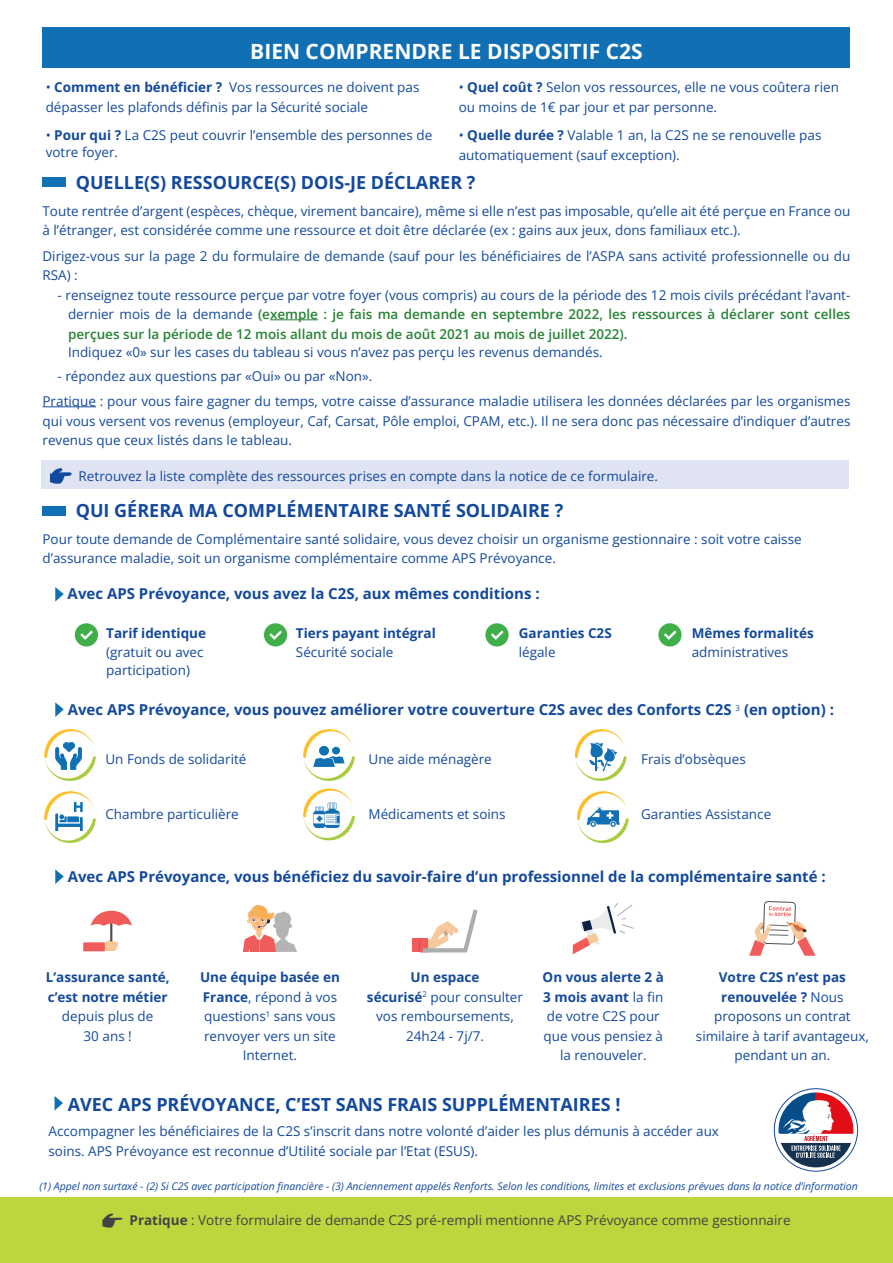
<style>
.page{position:relative;width:893px;height:1263px;background:#fff}
.page>*{position:absolute;margin:0;border:0;box-sizing:border-box;transform-origin:0 0}
.t1{font:700 21px "Open Sans";color:#fff}
.t2{font:700 18px "Open Sans";color:#13499d}
.t3{font:700 15px "Open Sans";color:#13499d}
.t4{font:13.5px/19.5px "Open Sans";color:#13499d}
.t5{font:600 13.5px/19.5px "Open Sans";color:#278335;text-align:justify}
.t6{font:700 13.5px/19.5px "Open Sans";color:#13499d}
.t7{font:13.5px "Open Sans";color:#434343}
.t8{font:italic 10.5px "Open Sans";color:#13499d}
.s1{font-weight:700}
.s2{font-weight:400;color:#13499d}
.s3{font-weight:400}
</style>
<div class="page">
<div style="left:43px;top:506px;width:23px;height:10px;background:#116fb3"></div>
<svg style="left:55px;top:587px;width:9px;height:15px"></svg>
<div style="left:75px;top:623px;width:23px;height:23px;background:#40ae49;border-radius:50%"></div>
<svg style="left:80px;top:631px;width:13px;height:9px"></svg>
<div style="left:264px;top:623px;width:23px;height:23px;background:#40ae49;border-radius:50%"></div>
<svg style="left:270px;top:631px;width:12px;height:9px"></svg>
<div style="left:485px;top:623px;width:24px;height:23px;background:#40ae49;border-radius:50%"></div>
<svg style="left:491px;top:631px;width:12px;height:9px"></svg>
<div style="left:658px;top:623px;width:24px;height:23px;background:#40ae49;border-radius:50%"></div>
<svg style="left:664px;top:631px;width:12px;height:9px"></svg>
<svg style="left:55px;top:702px;width:9px;height:15px"></svg>
<svg style="left:55px;top:869px;width:9px;height:15px"></svg>
<svg style="left:83px;top:911px;width:49px;height:40px"></svg>
<svg style="left:243px;top:905px;width:54px;height:47px"></svg>
<div style="left:412px;top:938px;width:16px;height:14px;background:#f15c5a"></div>
<svg style="left:419px;top:909px;width:59px;height:43px"></svg>
<svg style="left:573px;top:903px;width:61px;height:51px"></svg>
<svg style="left:749px;top:901px;width:67px;height:55px"></svg>
<svg style="left:55px;top:1096px;width:8px;height:14px"></svg>
<div style="left:43px;top:28px;width:807px;height:40px;background:#116fb3"></div>
<div style="left:41px;top:460px;width:808px;height:28px;background:#e0e3f1"></div>
<svg style="left:50px;top:468px;width:22px;height:16px"></svg>
<div style="left:0;top:1197px;width:893px;height:66px;background:#bdd63e"></div>
<svg style="left:102px;top:1213px;width:21px;height:15px"></svg>
<hr style="left:270px;top:320px;width:48px;height:1px;background:#278335">
<hr style="left:43px;top:407px;width:53px;height:1px;background:#13499d">
<div style="left:43px;top:177px;width:23px;height:10px;background:#116fb3"></div>
<svg style="left:778px;top:1092px;width:76px;height:75px"></svg>
<svg style="left:44px;top:729px;width:52px;height:52px"></svg>
<svg style="left:575px;top:729px;width:52px;height:52px"></svg>
<svg style="left:577px;top:791px;width:52px;height:52px"></svg>
<svg style="left:303px;top:729px;width:52px;height:112px"></svg>
<svg style="left:44px;top:791px;width:52px;height:52px"></svg>
<p class="t1" style="left:250px;top:37px;width:394px">BIEN COMPRENDRE LE DISPOSITIF C2S</p>
<p class="t4" style="left:459px;top:77px;width:382px">• <span class="s1">Quel coût ?</span> Selon vos ressources, elle ne vous coûtera rien ou moins de 1€ par jour et par personne.</p>
<p class="t4" style="left:459px;top:125px;width:364px">• <span class="s1">Quelle durée ?</span> Valable 1 an, la C2S ne se renouvelle pas automatiquement (sauf exception).</p>
<p class="t2" style="left:76px;top:170px;width:401px">QUELLE(S) RESSOURCE(S) DOIS-JE DÉCLARER ?</p>
<p class="t4" style="left:43px;top:201px;width:809px">Toute rentrée d’argent (espèces, chèque, virement bancaire), même si elle n’est pas imposable, qu’elle ait été perçue en France ou à l’étranger, est considérée comme une ressource et doit être déclarée (ex : gains aux jeux, dons familiaux etc.).</p>
<p class="t4" style="left:43px;top:246px;width:809px">Dirigez-vous sur la page 2 du formulaire de demande (sauf pour les bénéficiaires de l’ASPA sans activité professionnelle ou du<br>RSA) :</p>
<p class="t5" style="left:68px;top:285px;width:784px;text-indent:-10px"><span class="s2">- renseignez toute ressource perçue par votre foyer (vous compris) au cours de la période des 12 mois civils précédant l’avant&shy;dernier mois de la demande</span> (exemple : je fais ma demande en septembre 2022, les ressources à déclarer sont celles perçues sur la période de 12 mois allant du mois de août 2021 au mois de juillet 2022).</p>
<p class="t4" style="left:68px;top:342px;width:536px">Indiquez «0» sur les cases du tableau si vous n’avez pas perçu les revenus demandés.</p>
<p class="t4" style="left:58px;top:366px;width:316px">- répondez aux questions par «Oui» ou par «Non».</p>
<p class="t4" style="left:43px;top:391px;width:809px;text-align:justify">Pratique : pour vous faire gagner du temps, votre caisse d’assurance maladie utilisera les données déclarées par les organismes qui vous versent vos revenus (employeur, Caf, Carsat, Pôle emploi, CPAM, etc.). Il ne sera donc pas nécessaire d’indiquer d’autres revenus que ceux listés dans le tableau.</p>
<p class="t4" style="left:46px;top:77px;width:375px">• <span class="s1">Comment en bénéficier ?</span> Vos ressources ne doivent pas dépasser les plafonds définis par la Sécurité sociale</p>
<p class="t4" style="left:46px;top:127px;width:388px;line-height:16.5px">• <span class="s1">Pour qui ?</span> La C2S peut couvrir l’ensemble des personnes de votre foyer.</p>
<p class="t4" style="left:79px;top:466px;width:581px">Retrouvez la liste complète des ressources prises en compte dans la notice de ce formulaire.</p>
<p class="t2" style="left:76px;top:498px;width:489px">QUI GÉRERA MA COMPLÉMENTAIRE SANTÉ SOLIDAIRE ?</p>
<p class="t4" style="left:43px;top:529px;width:761px">Pour toute demande de Complémentaire santé solidaire, vous devez choisir un organisme gestionnaire : soit votre caisse d’assurance maladie, soit un organisme complémentaire comme APS Prévoyance.</p>
<p class="t3" style="left:68px;top:583px;width:473px">Avec APS Prévoyance, vous avez la C2S, aux mêmes conditions :</p>
<p class="t6" style="left:106px;top:623px;width:101px">Tarif identique</p>
<p class="t4" style="left:106px;top:643px;width:99px;line-height:18px">(gratuit ou avec participation)</p>
<p class="t6" style="left:296px;top:623px;width:141px">Tiers payant intégral<br><span class="s3">Sécurité sociale</span></p>
<p class="t6" style="left:519px;top:623px;width:95px">Garanties C2S</p>
<p class="t6" style="left:692px;top:623px;width:124px">Mêmes formalités</p>
<p class="t4" style="left:692px;top:642px;width:98px">administratives</p>
<p class="t4" style="left:519px;top:642px;width:38px">légale</p>
<p class="t3" style="left:68px;top:699px;width:768px">Avec APS Prévoyance, vous pouvez améliorer votre couverture C2S avec des Conforts C2S <sup>3</sup> (en option) :</p>
<p class="t4" style="left:105px;top:749px;width:142px">Un Fonds de solidarité</p>
<p class="t4" style="left:369px;top:749px;width:125px">Une aide ménagère</p>
<p class="t4" style="left:641px;top:749px;width:106px">Frais d’obsèques</p>
<p class="t4" style="left:105px;top:804px;width:135px">Chambre particulière</p>
<p class="t4" style="left:369px;top:804px;width:139px">Médicaments et soins</p>
<p class="t4" style="left:641px;top:804px;width:132px">Garanties Assistance</p>
<p class="t3" style="left:68px;top:866px;width:760px">Avec APS Prévoyance, vous bénéficiez du savoir-faire d’un professionnel de la complémentaire santé :</p>
<p class="t6" style="left:46px;top:967px;width:125px;text-align:center">L’assurance santé, c’est notre métier <span class="s3">depuis plus de<br>30 ans !</span></p>
<p class="t4" style="left:200px;top:967px;width:141px;text-align:center"><span class="s1">Une équipe basée en<br>France</span>, répond à vos questions<sup>1</sup> sans vous renvoyer vers un site<br>Internet.</p>
<p class="t4" style="left:367px;top:967px;width:158px;text-align:center"><span class="s1">Un espace<br>sécurisé</span><sup>2</sup> pour consulter vos remboursements,<br>24h24 - 7j/7.</p>
<p class="t4" style="left:543px;top:967px;width:123px;text-align:center"><span class="s1">On vous alerte 2 à<br>3 mois avant</span> la fin de votre C2S pour que vous pensiez à la renouveler.</p>
<p class="t4" style="left:696px;top:967px;width:175px;text-align:center"><span class="s1">Votre C2S n’est pas renouvelée ?</span> Nous proposons un contrat similaire à tarif avantageux, pendant un an.</p>
<p class="t2" style="left:68px;top:1092px;width:554px">AVEC APS PRÉVOYANCE, C’EST SANS FRAIS SUPPLÉMENTAIRES !</p>
<p class="t4" style="left:49px;top:1121px;width:672px">Accompagner les bénéficiaires de la C2S s’inscrit dans notre volonté d’aider les plus démunis à accéder aux soins. APS Prévoyance est reconnue d’Utilité sociale par l’Etat (ESUS).</p>
<p class="t8" style="left:39px;top:1179px;width:820px">(1) Appel non surtaxé - (2) Si C2S avec participation financière - (3) Anciennement appelés Renforts. Selon les conditions, limites et exclusions prévues dans la notice d’information</p>
<p class="t7" style="left:130px;top:1211px;width:663px"><span class="s1">Pratique</span> : Votre formulaire de demande C2S pré-rempli mentionne APS Prévoyance comme gestionnaire</p>
</div>
